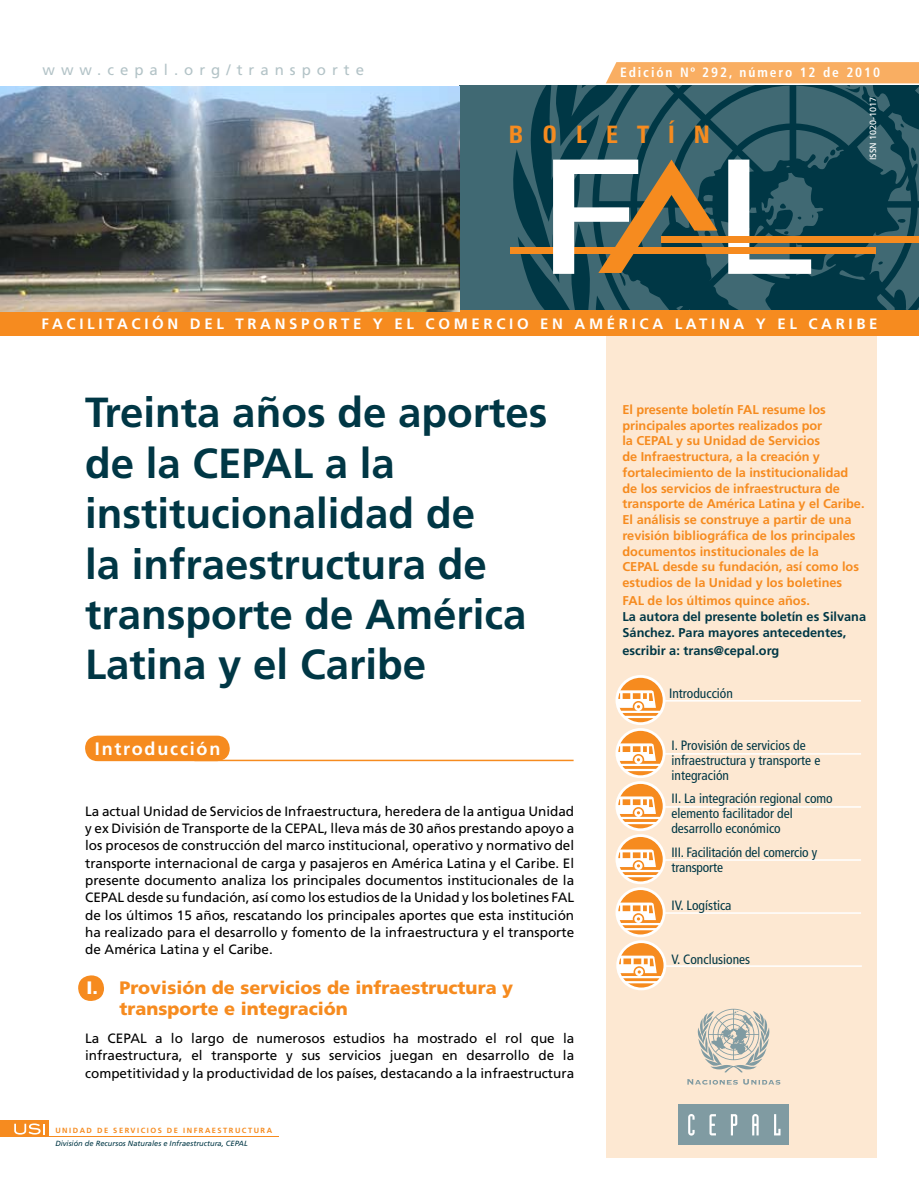
<style>
.page{position:relative;width:919px;height:1183px;background:#fff}
.page>*{position:absolute;margin:0;border:0;box-sizing:border-box;transform-origin:0 0}
.t1{font:700 42px/50.4px "Frutiger";color:#003745}
.t2{font:700 condensed 24px "Univers";letter-spacing:.795em;color:#f68b1f}
.t3{font:900 18px/21px "Frutiger";color:#f68b1f}
.t4{font:700 18px "Frutiger";letter-spacing:.1em;color:#fff}
.t5{font:700 15px "Frutiger";letter-spacing:.245em;color:#fff}
.t6{font:15px "Frutiger";letter-spacing:.4em;color:#b3c3c7}
.t7{font:13.5px/17.2px "Frutiger";color:#000;text-align:justify}
.t8{font:condensed 13.5px/15px "Frutiger";color:#003745}
.t9{font:700 condensed 13.5px "Frutiger";letter-spacing:.145em;color:#fff}
.t10{font:700 12.75px/15.8px "Frutiger";letter-spacing:-.005em;color:#f68b1f}
.t11{font:700 12.75px/15.8px "Frutiger";color:#003745}
.t12{font:9px "Frutiger";color:#fff}
.t13{font:italic 7.5px "Frutiger";color:#003745}
.t14{font:700 7.5px "Frutiger";letter-spacing:.2em;color:#f68b1f}
.s1{color:#fff}
</style>
<div class="page">
<div style="left:78px;top:975px;width:26px;height:25px;background:#f68b1f;border-radius:13px"></div>
<div style="left:606px;top:310px;width:270px;height:847px;background:#fde8d2"></div>
<div style="left:606px;top:62px;width:312px;height:21px;background:#f9ae62"></div>
<div style="left:459px;top:85px;width:459px;height:225px;background:#406973"></div>
<svg style="left:513px;top:85px;width:405px;height:225px"></svg>
<svg style="left:728px;top:159px;width:83px;height:115px"></svg>
<div style="left:510px;top:247px;width:366px;height:7px;background:#f68b1f"></div>
<div style="left:661px;top:236px;width:257px;height:7px;background:#f68b1f"></div>
<svg style="left:553px;top:159px;width:164px;height:115px"></svg>
<div style="left:0;top:310px;width:918px;height:26px;background:#f68b1f"></div>
<svg style="left:619px;top:783px;width:45px;height:46px"></svg>
<div style="left:615px;top:781px;width:50px;height:49px;border:3px solid #fff;border-radius:50%"></div>
<hr style="left:664px;top:806px;width:197px;height:1px;background:#fff">
<svg style="left:619px;top:838px;width:45px;height:44px"></svg>
<div style="left:615px;top:834px;width:50px;height:50px;border:3px solid #fff;border-radius:50%"></div>
<hr style="left:664px;top:859px;width:197px;height:1px;background:#fff">
<svg style="left:619px;top:891px;width:45px;height:44px"></svg>
<div style="left:615px;top:887px;width:50px;height:50px;border:3px solid #fff;border-radius:50%"></div>
<hr style="left:664px;top:912px;width:197px;height:1px;background:#fff">
<svg style="left:619px;top:730px;width:45px;height:46px"></svg>
<div style="left:615px;top:728px;width:50px;height:49px;border:3px solid #fff;border-radius:50%"></div>
<hr style="left:664px;top:753px;width:197px;height:1px;background:#fff">
<svg style="left:619px;top:678px;width:45px;height:45px"></svg>
<div style="left:615px;top:674px;width:50px;height:50px;border:3px solid #fff;border-radius:50%"></div>
<hr style="left:664px;top:700px;width:197px;height:1px;background:#fff">
<div style="left:85px;top:735px;width:145px;height:26px;background:#f68b1f;border-radius:13px"></div>
<hr style="left:194px;top:759px;width:379px;height:2px;background:#f68b1f">
<div style="left:0;top:1120px;width:49px;height:16px;background:#f68b1f"></div>
<svg style="left:14px;top:1123px;width:31px;height:11px"></svg>
<hr style="left:11px;top:1136px;width:267px;height:1px;background:#f68b1f">
<img style="left:0;top:86px;width:459px;height:226px">
<svg style="left:687px;top:1079px;width:93px;height:5px"></svg>
<div style="left:678px;top:1103px;width:110px;height:41px;background:#809ba2"></div>
<svg style="left:688px;top:1114px;width:6px;height:21px"></svg>
<svg style="left:709px;top:1114px;width:7px;height:21px"></svg>
<svg style="left:730px;top:1114px;width:7px;height:21px"></svg>
<svg style="left:752px;top:1114px;width:6px;height:21px"></svg>
<svg style="left:774px;top:1114px;width:6px;height:21px"></svg>
<svg style="left:697px;top:1008px;width:72px;height:64px"></svg>
<svg style="left:620px;top:944px;width:45px;height:44px"></svg>
<div style="left:616px;top:940px;width:50px;height:50px;border:3px solid #fff;border-radius:50%"></div>
<hr style="left:665px;top:965px;width:196px;height:1px;background:#fff">
<p class="t6" style="left:43px;top:60px;width:323px">www.cepal.org/transporte</p>
<p class="t9" style="left:620px;top:65px;width:262px">Edición Nº 292, número 12 de 2010</p>
<h2 class="t2" style="left:509px;top:120px;width:202px">BOLETÍN</h2>
<p class="t12" style="left:867px;top:160px;width:65px;rotate:-90deg">ISSN 1020-1017</p>
<p class="t5" style="left:41px;top:314px;width:837px">FACILITACIÓN DEL TRANSPORTE Y EL COMERCIO EN AMÉRICA LATINA Y EL CARIBE</p>
<h1 class="t1" style="left:85px;top:387px;width:464px">Treinta años de aportes de la CEPAL a la institucionalidad de<br>la infraestructura de transporte de América<br>Latina y el Caribe</h1>
<h3 class="t4" style="left:95px;top:738px;width:127px">Introducción</h3>
<p class="t7" style="left:85px;top:802px;width:490px">La actual Unidad de Servicios de Infraestructura, heredera de la antigua Unidad y ex División de Transporte de la CEPAL, lleva más de 30 años prestando apoyo a los procesos de construcción del marco institucional, operativo y normativo del transporte internacional de carga y pasajeros en América Latina y el Caribe. El presente documento analiza los principales documentos institucionales de la CEPAL desde su fundación, así como los estudios de la Unidad y los boletines FAL de los últimos 15 años, rescatando los principales aportes que esta institución ha realizado para el desarrollo y fomento de la infraestructura y el transporte de América Latina y el Caribe.</p>
<h3 class="t3" style="left:120px;top:977px;width:395px;text-indent:-33px"><span class="s1">I.</span> Provisión de servicios de infraestructura y transporte e integración</h3>
<p class="t7" style="left:85px;top:1029px;width:490px">La CEPAL a lo largo de numerosos estudios ha mostrado el rol que la infraestructura, el transporte y sus servicios juegan en desarrollo de la competitividad y la productividad de los países, destacando a la infraestructura</p>
<p class="t14" style="left:55px;top:1125px;width:218px">UNIDAD DE SERVICIOS DE INFRAESTRUCTURA</p>
<p class="t13" style="left:55px;top:1138px;width:194px">División de Recursos Naturales e Infraestructura, CEPAL</p>
<p class="t10" style="left:622px;top:401px;width:243px">El presente boletín FAL resume los principales aportes realizados por<br>la CEPAL y su Unidad de Servicios<br>de Infraestructura, a la creación y fortalecimiento de la institucionalidad de los servicios de infraestructura de transporte de América Latina y el Caribe.<br>El análisis se construye a partir de una revisión bibliográfica de los principales documentos institucionales de la<br>CEPAL desde su fundación, así como los estudios de la Unidad y los boletines</p>
<p class="t10" style="left:622px;top:592px;width:189px">FAL de los últimos quince años.</p>
<p class="t11" style="left:622px;top:608px;width:245px">La autora del presente boletín es Silvana<br>Sánchez. Para mayores antecedentes,</p>
<p class="t11" style="left:622px;top:642px;width:158px">escribir a: trans@cepal.org</p>
<p class="t8" style="left:669px;top:686px;width:65px">Introducción</p>
<p class="t8" style="left:671px;top:737px;width:150px">I. Provisión de servicios de infraestructura y transporte e integración</p>
<p class="t8" style="left:671px;top:791px;width:163px">II. La integración regional como elemento facilitador del desarrollo económico</p>
<p class="t8" style="left:671px;top:844px;width:147px">III. Facilitación del comercio y transporte</p>
<p class="t8" style="left:671px;top:897px;width:61px">IV. Logística</p>
<p class="t8" style="left:671px;top:951px;width:80px">V. Conclusiones</p>
</div>
